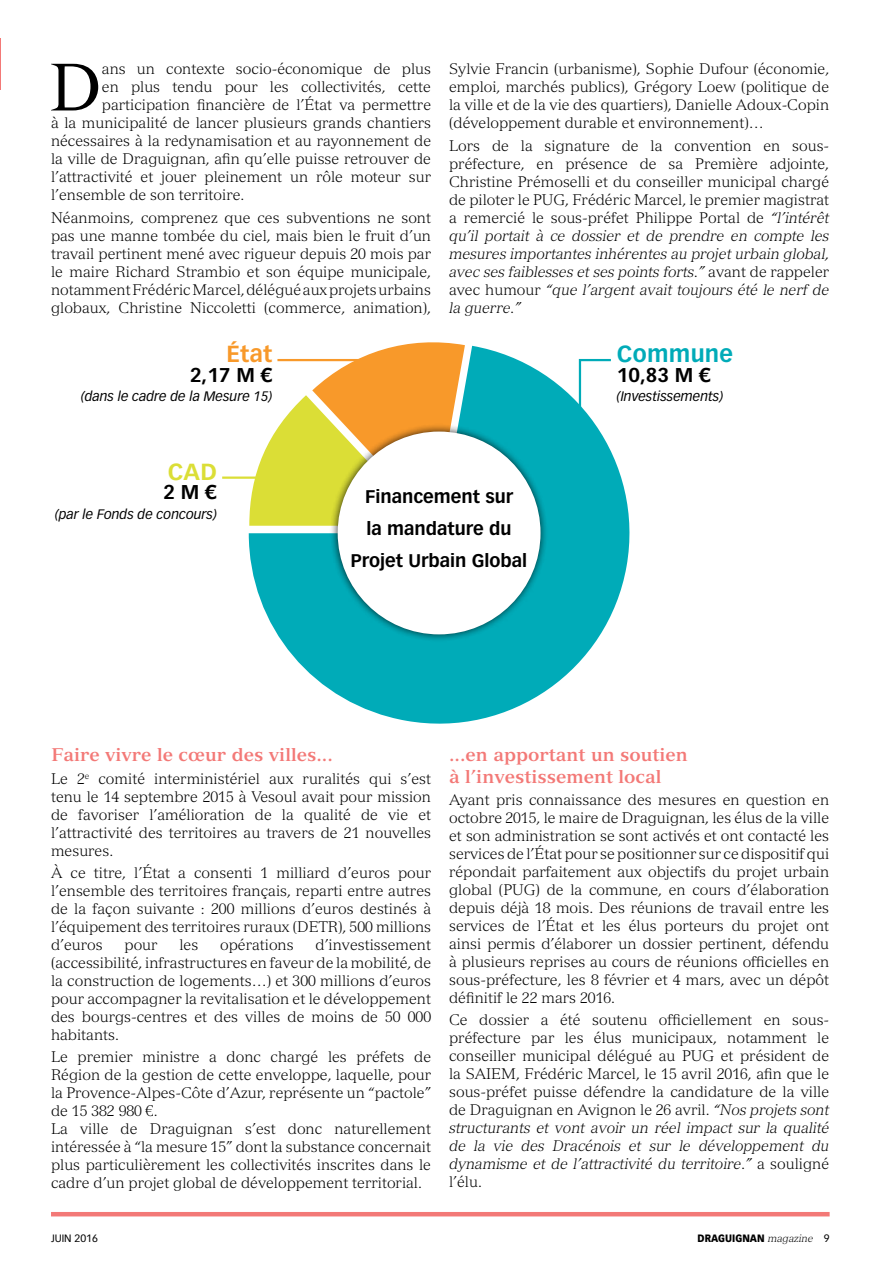
<style>
.page{position:relative;width:893px;height:1263px;background:#fff}
.page>*{position:absolute;margin:0;border:0;box-sizing:border-box;transform-origin:0 0}
.t1{font:65.55px "Versailles LT Std";color:#000}
.t2{font:700 22.8px "Vectora LT Std";letter-spacing:.01em;color:#00abb8}
.t3{font:700 22.8px "Vectora LT Std";color:#f8992a}
.t4{font:700 22.8px "Vectora LT Std";color:#dbde36}
.t5{font:700 19.65px "Vectora LT Std";color:#000}
.t6{font:700 18px/21.6px "Versailles LT Std";color:#f37977}
.t7{font:700 18px/31.8px "Vectora LT Std";color:#000;text-align:center}
.t8{font:300 15px/18px "Versailles LT Std";color:#000;text-align:justify}
.t9{font:italic 13.5px "Vectora LT Std";color:#000}
.t10{font:900 10.5px "Vectora LT Std";color:#000;scale:.9 1}
.t11{font:10.5px "Vectora LT Std";color:#000}
.s1{font-style:italic}
.s2{font-family:"Versailles LT Std";font-weight:300;font-style:italic}
.s3{font-weight:400}
</style>
<div class="page">
<svg style="left:249px;top:346px;width:381px;height:378px;fill:#00abb8"></svg>
<svg style="left:249px;top:342px;width:216px;height:184px"></svg>
<div style="left:329px;top:423px;width:220px;height:219px;background:#000;opacity:.75"></div>
<div style="left:338px;top:431px;width:202px;height:203px;background:#fff;border-radius:50%"></div>
<svg style="left:578px;top:358px;width:35px;height:82px"></svg>
<hr style="left:222px;top:476px;width:54px;height:3px;background:#dbde36">
<hr style="left:51px;top:1212px;width:779px;height:4px;background:#f37977">
<hr style="left:0;top:38px;width:1px;height:51px;background:#f37977">
<h1 class="t1" style="left:50px;top:48px;width:54px">D</h1>
<p class="t8" style="left:102px;top:60px;width:331px">ans un contexte socio-économique de plus</p>
<p class="t8" style="left:102px;top:78px;width:331px">en plus tendu pour les collectivités, cette</p>
<p class="t8" style="left:102px;top:96px;width:331px">participation financière de l’État va permettre</p>
<p class="t8" style="left:51px;top:114px;width:382px">à la municipalité de lancer plusieurs grands chantiers</p>
<p class="t8" style="left:51px;top:132px;width:382px">nécessaires à la redynamisation et au rayonnement de</p>
<p class="t8" style="left:51px;top:150px;width:382px">la ville de Draguignan, afin qu’elle puisse retrouver de</p>
<p class="t8" style="left:51px;top:168px;width:382px">l’attractivité et jouer pleinement un rôle moteur sur</p>
<p class="t8" style="left:51px;top:186px;width:195px">l’ensemble de son territoire.</p>
<p class="t8" style="left:51px;top:208px;width:382px">Néanmoins, comprenez que ces subventions ne sont pas une manne tombée du ciel, mais bien le fruit d’un travail pertinent mené avec rigueur depuis 20 mois par le maire Richard Strambio et son équipe municipale, notamment Frédéric Marcel, délégué aux projets urbains globaux, Christine Niccoletti (commerce, animation),</p>
<h2 class="t3" style="left:226px;top:340px;width:47px">État</h2>
<h3 class="t5" style="left:190px;top:363px;width:84px">2,17 M €</h3>
<p class="t9" style="left:81px;top:389px;width:193px">(dans le cadre de la Mesure 15)</p>
<p class="t8" style="left:449px;top:60px;width:382px">Sylvie Francin (urbanisme), Sophie Dufour (économie, emploi, marchés publics), Grégory Loew (politique de la ville et de la vie des quartiers), Danielle Adoux-Copin (développement durable et environnement)…</p>
<p class="t8" style="left:449px;top:136px;width:382px">Lors de la signature de la convention en sous&shy;préfecture, en présence de sa Première adjointe, Christine Prémoselli et du conseiller municipal chargé de piloter le PUG, Frédéric Marcel, le premier magistrat a remercié le sous-préfet Philippe Portal de <span class="s1">“l’intérêt qu’il portait à ce dossier et de prendre en compte les mesures importantes inhérentes au projet urbain global, avec ses faiblesses et ses points forts.”</span> avant de rappeler avec humour <span class="s1">“que l’argent avait toujours été le nerf de la guerre.”</span></p>
<h2 class="t2" style="left:617px;top:340px;width:118px">Commune</h2>
<h3 class="t5" style="left:617px;top:363px;width:95px">10,83 M €</h3>
<p class="t9" style="left:617px;top:389px;width:108px">(Investissements)</p>
<h2 class="t4" style="left:168px;top:458px;width:51px">CAD</h2>
<h3 class="t5" style="left:164px;top:480px;width:55px">2 M €</h3>
<p class="t9" style="left:55px;top:506px;width:163px">(par le Fonds de concours)</p>
<p class="t7" style="left:351px;top:481px;width:178px">Financement sur<br>la mandature du<br>Projet Urbain Global</p>
<p class="t6" style="left:51px;top:744px;width:283px">Faire vivre le cœur des villes...</p>
<p class="t8" style="left:51px;top:769px;width:382px">Le 2<sup>e</sup> comité interministériel aux ruralités qui s’est tenu le 14 septembre 2015 à Vesoul avait pour mission de favoriser l’amélioration de la qualité de vie et l’attractivité des territoires au travers de 21 nouvelles mesures.</p>
<p class="t8" style="left:51px;top:863px;width:382px">À ce titre, l’État a consenti 1 milliard d’euros pour l’ensemble des territoires français, reparti entre autres de la façon suivante : 200 millions d’euros destinés à l’équipement des territoires ruraux (DETR), 500 millions d’euros</p>
<p class="t8" style="left:125px;top:935px;width:35px">pour</p>
<p class="t8" style="left:179px;top:935px;width:20px">les</p>
<p class="t8" style="left:220px;top:935px;width:75px">opérations</p>
<p class="t8" style="left:51px;top:935px;width:382px;text-indent:265px">d’investissement (accessibilité, infrastructures en faveur de la mobilité, de la construction de logements…) et 300 millions d’euros pour accompagner la revitalisation et le développement des bourgs-centres et des villes de moins de 50 000 habitants.</p>
<p class="t8" style="left:51px;top:1048px;width:382px;text-align:left">Le premier ministre a donc chargé les préfets de Région de la gestion de cette enveloppe, laquelle, pour la Provence-Alpes-Côte d’Azur, représente un “pactole” de 15 382 980 €.<br>La ville de Draguignan s’est donc naturellement intéressée à “la mesure 15” dont la substance concernait plus particulièrement les collectivités inscrites dans le cadre d’un projet global de développement territorial.</p>
<p class="t6" style="left:449px;top:744px;width:240px">...en apportant un soutien à l’investissement local</p>
<p class="t8" style="left:449px;top:791px;width:382px">Ayant pris connaissance des mesures en question en octobre 2015, le maire de Draguignan, les élus de la ville et son administration se sont activés et ont contacté les services de l’État pour se positionner sur ce dispositif qui répondait parfaitement aux objectifs du projet urbain global (PUG) de la commune, en cours d’élaboration depuis déjà 18 mois. Des réunions de travail entre les services de l’État et les élus porteurs du projet ont ainsi permis d’élaborer un dossier pertinent, défendu à plusieurs reprises au cours de réunions officielles en sous-préfecture, les 8 février et 4 mars, avec un dépôt définitif le 22 mars 2016.</p>
<p class="t8" style="left:449px;top:1011px;width:382px">Ce dossier a été soutenu officiellement en sous&shy;préfecture par les élus municipaux, notamment le conseiller municipal délégué au PUG et président de la SAIEM, Frédéric Marcel, le 15 avril 2016, afin que le sous-préfet puisse défendre la candidature de la ville de Draguignan en Avignon le 26 avril. <span class="s1">“Nos projets sont structurants et vont avoir un réel impact sur la qualité de la vie des Dracénois et sur le développement du dynamisme et de l’attractivité du territoire.”</span> a souligné l’élu.</p>
<p class="t11" style="left:51px;top:1232px;width:48px">JUIN 2016</p>
<p class="t10" style="left:697px;top:1231px;width:148px">DRAGUIGNAN <span class="s2">magazine</span> <span class="s3">9</span></p>
</div>
